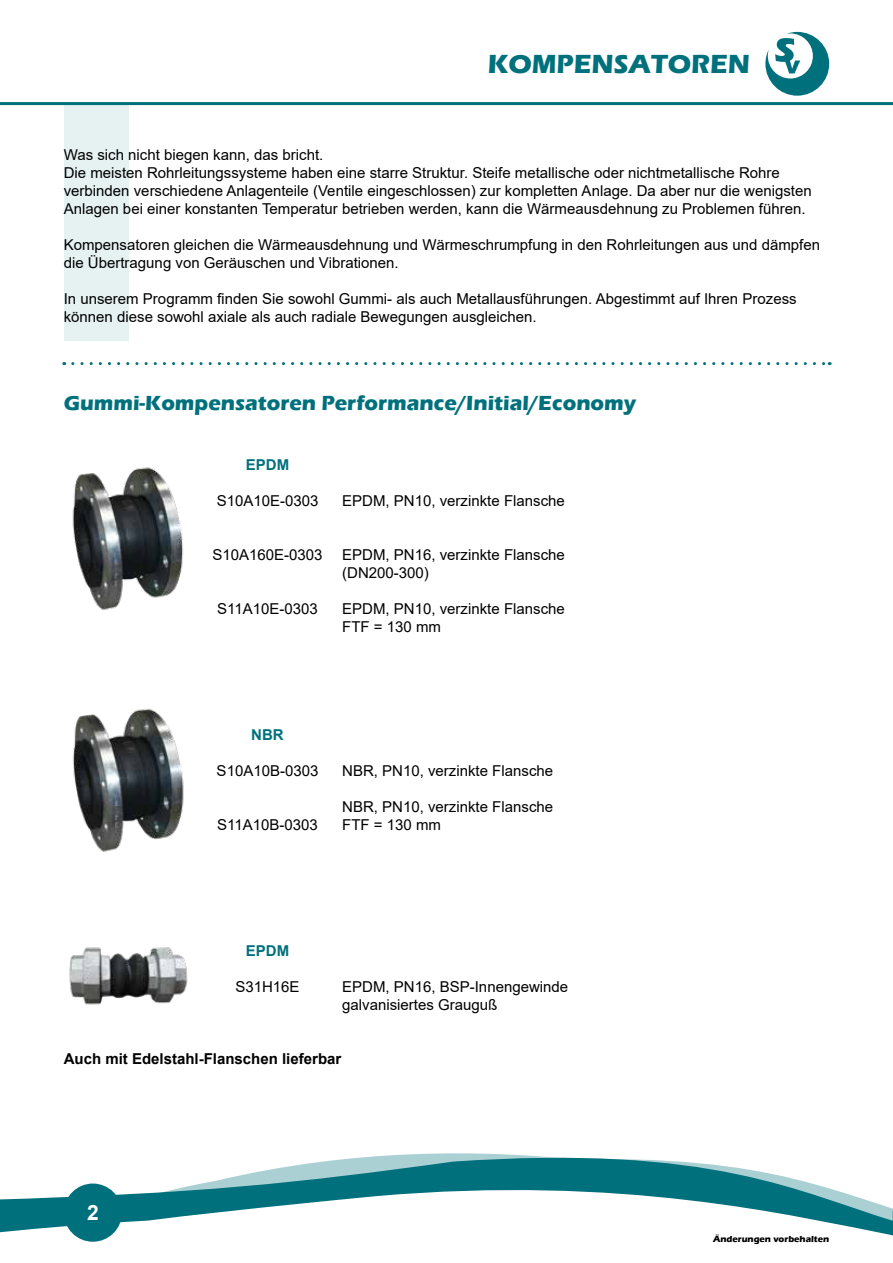
<style>
.page{position:relative;width:893px;height:1263px;background:#fff}
.page>*{position:absolute;margin:0;border:0;box-sizing:border-box;transform-origin:0 0}
.t1{font:700 27px "Eras ITC";color:#00717c}
.t2{font:700 21px "Eras ITC";color:#00717c}
.t3{font:700 21px "Arial";color:#fff}
.t4{font:15px/18px "Arial";color:#000}
.t5{font:700 15px "Arial";color:#000}
.t6{font:700 15px "Arial";color:#00717c}
.t7{font:700 9px "Eras ITC";color:#000}
</style>
<div class="page">
<svg style="left:3px;top:1153px;width:889px;height:76px"></svg>
<div style="left:64px;top:1183px;width:58px;height:59px;background:#00717c;border-radius:50%"></div>
<svg style="left:765px;top:32px;width:64px;height:64px"></svg>
<hr style="left:0;top:102px;width:893px;height:3px;background:#00717c">
<svg style="left:892px;top:1208px;width:1px;height:28px"></svg>
<svg style="left:73px;top:362px;width:757px;height:3px"></svg>
<img style="left:72px;top:467px;width:111px;height:143px">
<img style="left:73px;top:708px;width:111px;height:144px">
<img style="left:69px;top:947px;width:119px;height:58px">
<div style="left:64px;top:105px;width:64px;height:235px;background:#e6f1f2"></div>
<h1 class="t1" style="left:488px;top:49px;width:264px">KOMPENSATOREN</h1>
<p class="t4" style="left:64px;top:145px;width:749px">Was sich nicht biegen kann, das bricht.<br>Die meisten Rohrleitungssysteme haben eine starre Struktur. Steife metallische oder nichtmetallische Rohre verbinden verschiedene Anlagenteile (Ventile eingeschlossen) zur kompletten Anlage. Da aber nur die wenigsten Anlagen bei einer konstanten Temperatur betrieben werden, kann die Wärmeausdehnung zu Problemen führen.</p>
<p class="t4" style="left:64px;top:235px;width:758px">Kompensatoren gleichen die Wärmeausdehnung und Wärmeschrumpfung in den Rohrleitungen aus und dämpfen die Übertragung von Geräuschen und Vibrationen.</p>
<p class="t4" style="left:64px;top:289px;width:734px">In unserem Programm finden Sie sowohl Gummi- als auch Metallausführungen. Abgestimmt auf Ihren Prozess können diese sowohl axiale als auch radiale Bewegungen ausgleichen.</p>
<h2 class="t2" style="left:64px;top:391px;width:574px">Gummi-Kompensatoren Performance/Initial/Economy</h2>
<p class="t6" style="left:246px;top:455px;width:45px">EPDM</p>
<p class="t4" style="left:217px;top:492px;width:103px">S10A10E-0303</p>
<p class="t4" style="left:212px;top:546px;width:112px">S10A160E-0303</p>
<p class="t4" style="left:217px;top:600px;width:102px">S11A10E-0303</p>
<p class="t4" style="left:342px;top:492px;width:224px">EPDM, PN10, verzinkte Flansche</p>
<p class="t4" style="left:342px;top:546px;width:224px">EPDM, PN16, verzinkte Flansche (DN200-300)</p>
<p class="t4" style="left:342px;top:600px;width:224px">EPDM, PN10, verzinkte Flansche<br>FTF = 130 mm</p>
<p class="t6" style="left:251px;top:725px;width:34px">NBR</p>
<p class="t4" style="left:217px;top:762px;width:103px">S10A10B-0303</p>
<p class="t4" style="left:217px;top:816px;width:102px">S11A10B-0303</p>
<p class="t4" style="left:342px;top:762px;width:212px">NBR, PN10, verzinkte Flansche</p>
<p class="t4" style="left:342px;top:798px;width:212px">NBR, PN10, verzinkte Flansche<br>FTF = 130 mm</p>
<p class="t6" style="left:246px;top:941px;width:45px">EPDM</p>
<p class="t4" style="left:235px;top:978px;width:66px">S31H16E</p>
<p class="t4" style="left:342px;top:978px;width:227px">EPDM, PN16, BSP-Innengewinde galvanisiertes Grauguß</p>
<p class="t5" style="left:64px;top:1048px;width:279px">Auch mit Edelstahl-Flanschen lieferbar</p>
<h2 class="t3" style="left:87px;top:1197px;width:13px">2</h2>
<p class="t7" style="left:713px;top:1234px;width:118px">Änderungen vorbehalten</p>
</div>
